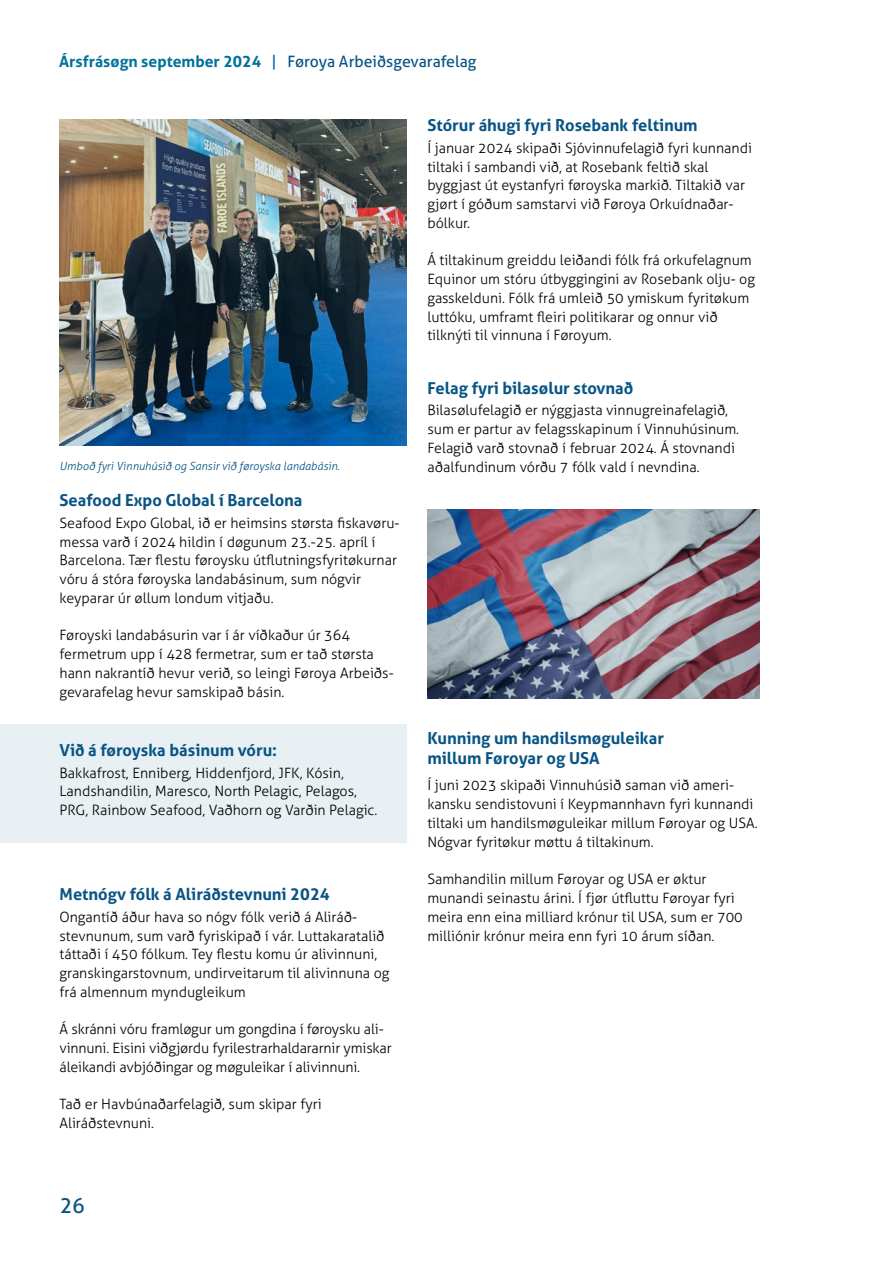
<style>
.page{position:relative;width:893px;height:1263px;background:#fff}
.page>*{position:absolute;margin:0;border:0;box-sizing:border-box;transform-origin:0 0}
.t1{font:21px "Aller";color:#085484}
.ty{font:700 16.5px "Aller";color:#085484}
.ty_2_linjur{font:700 16.5px/20.2px "Aller";color:#085484}
.t2{font:15.75px "Aller";color:#085484}
.t{font:300 14.25px/18.8px "Aller";color:#000}
.myndatekstur{font:italic 300 11.25px "Aller";color:#085484}
.s1{font-weight:700;color:#00719b}
.s2{color:#006bb7}
</style>
<div class="page">
<img style="left:427px;top:510px;width:333px;height:189px">
<img style="left:60px;top:119px;width:346px;height:326px">
<div style="left:0;top:724px;width:406px;height:118px;background:#e9f0f4"></div>
<p class="t2" style="left:59px;top:51px;width:419px"><span class="s1">Ársfrásøgn september 2024</span> <span class="s2">|</span> Føroya Arbeiðsgevarafelag</p>
<p class="myndatekstur" style="left:60px;top:460px;width:282px">Umboð fyri Vinnuhúsið og Sansir við føroyska landabásin.</p>
<p class="ty" style="left:60px;top:490px;width:245px">Seafood Expo Global í Barcelona</p>
<p class="t" style="left:60px;top:513px;width:342px">Seafood Expo Global, ið er heimsins størsta fiskavøru&shy;messa varð í 2024 hildin í døgunum 23.-25. apríl í Barcelona. Tær flestu føroysku útflutningsfyritøkurnar vóru á stóra føroyska landabásinum, sum nógvir keyparar úr øllum londum vitjaðu.</p>
<p class="t" style="left:60px;top:626px;width:336px">Føroyski landabásurin var í ár víðkaður úr 364 fermetrum upp í 428 fermetrar, sum er tað størsta hann nakrantíð hevur verið, so leingi Føroya Arbeiðs&shy;gevarafelag hevur samskipað básin.</p>
<p class="ty" style="left:60px;top:740px;width:219px">Við á føroyska básinum vóru:</p>
<p class="t" style="left:60px;top:763px;width:319px">Bakkafrost, Enniberg, Hiddenfjord, JFK, Kósin,<br>Landshandilin, Maresco, North Pelagic, Pelagos,<br>PRG, Rainbow Seafood, Vaðhorn og Varðin Pelagic.</p>
<p class="ty" style="left:60px;top:884px;width:272px">Metnógv fólk á Aliráðstevnuni 2024</p>
<p class="t" style="left:60px;top:907px;width:331px">Ongantíð áður hava so nógv fólk verið á Aliráð&shy;stevnunum, sum varð fyriskipað í vár. Luttakaratalið táttaði í 450 fólkum. Tey flestu komu úr alivinnuni, granskingarstovnum, undirveitarum til alivinnuna og frá almennum myndugleikum</p>
<p class="t" style="left:60px;top:1020px;width:334px">Á skránni vóru framløgur um gongdina í føroysku ali&shy;vinnuni. Eisini viðgjørdu fyrilestrarhaldararnir ymiskar áleikandi avbjóðingar og møguleikar í alivinnuni.</p>
<p class="t" style="left:60px;top:1095px;width:264px">Tað er Havbúnaðarfelagið, sum skipar fyri<br>Aliráðstevnuni.</p>
<h1 class="t1" style="left:60px;top:1192px;width:27px">26</h1>
<p class="ty" style="left:427px;top:115px;width:272px">Stórur áhugi fyri Rosebank feltinum</p>
<p class="t" style="left:427px;top:138px;width:326px">Í januar 2024 skipaði Sjóvinnufelagið fyri kunnandi tiltaki í sambandi við, at Rosebank feltið skal byggjast út eystanfyri føroyska markið. Tiltakið var gjørt í góðum samstarvi við Føroya Orkuídnaðar&shy;bólkur.</p>
<p class="t" style="left:427px;top:251px;width:329px">Á tiltakinum greiddu leiðandi fólk frá orkufelagnum Equinor um stóru útbyggingini av Rosebank olju- og gasskelduni. Fólk frá umleið 50 ymiskum fyritøkum luttóku, umframt fleiri politikarar og onnur við tilknýti til vinnuna í Føroyum.</p>
<p class="ty" style="left:427px;top:377px;width:207px">Felag fyri bilasølur stovnað</p>
<p class="t" style="left:427px;top:401px;width:313px">Bilasølufelagið er nýggjasta vinnugreinafelagið, sum er partur av felagsskapinum í Vinnuhúsinum.<br>Felagið varð stovnað í februar 2024. Á stovnandi aðalfundinum vórðu 7 fólk vald í nevndina.</p>
<p class="ty_2_linjur" style="left:427px;top:728px;width:238px">Kunning um handilsmøguleikar millum Føroyar og USA</p>
<p class="t" style="left:427px;top:776px;width:332px">Í juni 2023 skipaði Vinnuhúsið saman við ameri&shy;kansku sendistovuni í Keypmannhavn fyri kunnandi tiltaki um handilsmøguleikar millum Føroyar og USA.<br>Nógvar fyritøkur møttu á tiltakinum.</p>
<p class="t" style="left:427px;top:870px;width:317px">Samhandilin millum Føroyar og USA er øktur munandi seinastu árini. Í fjør útfluttu Føroyar fyri meira enn eina milliard krónur til USA, sum er 700 milliónir krónur meira enn fyri 10 árum síðan.</p>
</div>
